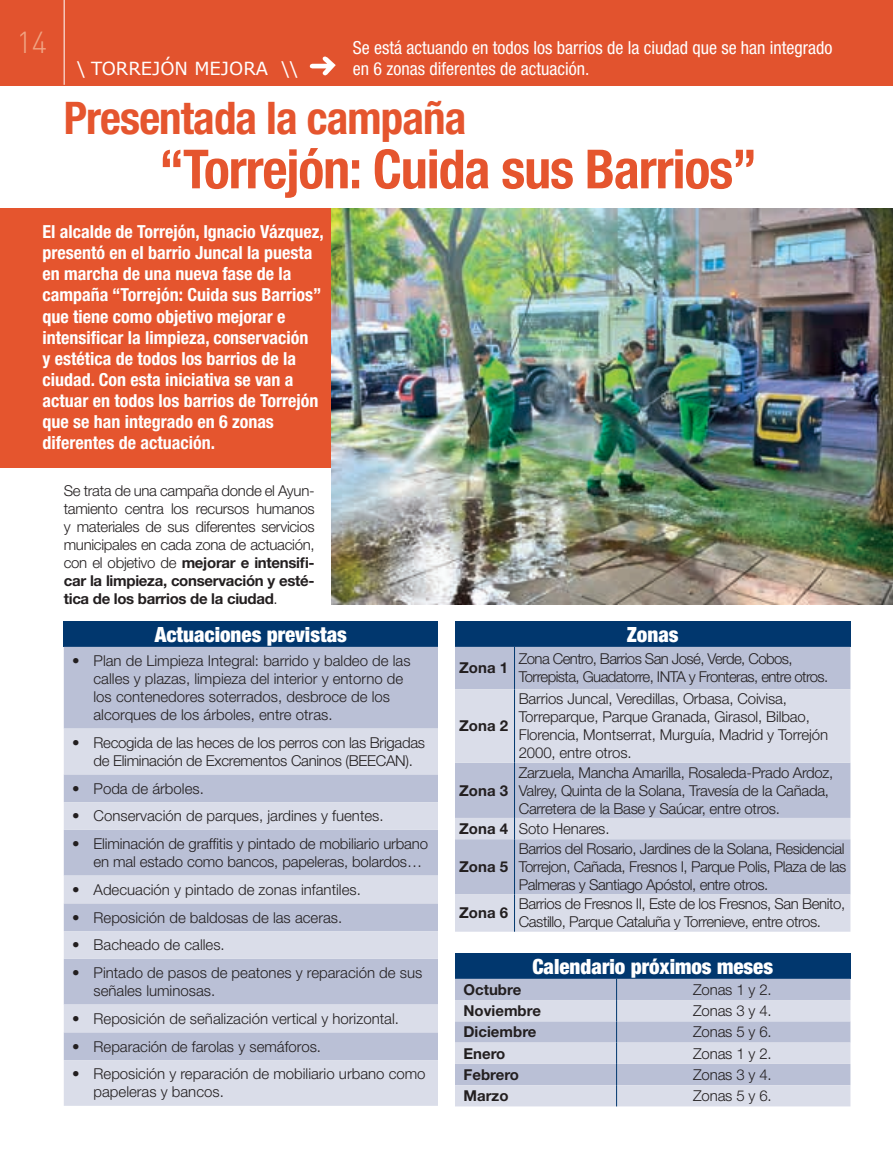
<style>
.page{position:relative;width:893px;height:1149px;background:#fff}
.page>*{position:absolute;margin:0;border:0;box-sizing:border-box;transform-origin:0 0}
.t1{font:700 condensed 54px "Helvetica Neue LT Std";letter-spacing:-.02em;color:#e5552e}
.t2{font:700 condensed 45px "Helvetica Neue LT Std";letter-spacing:-.02em;color:#e5552e}
.t3{font:300 30px "DIN Pro";color:#f0a584}
.t4{font:900 condensed 21px "Helvetica Neue LT Std";color:#fff}
.t5{font:700 condensed 18px/21px "Helvetica Neue LT Std";color:#fff}
.t6{font:condensed 18px "Helvetica Neue LT Std";color:#fff}
.t7{font:18px "Verdana";color:#fff}
.t8{font:300 15px/18px "Helvetica Neue LT Std";letter-spacing:-.01em;color:#231f20}
.t9{font:300 15px/18px "Helvetica Neue LT Std";letter-spacing:-.03em;color:#231f20}
.t10{font:300 15px/18px "Helvetica Neue LT Std";letter-spacing:-.04em;color:#231f20}
.t11{font:700 15px "Helvetica Neue LT Std";color:#231f20}
.s1{font-weight:700}
</style>
<div class="page">
<div style="left:0;top:208px;width:332px;height:260px;background:#e5552e"></div>
<img style="left:332px;top:208px;width:561px;height:396px">
<div style="left:0;top:0;width:893px;height:85px;background:#e2532e"></div>
<hr style="left:64px;top:0;width:1px;height:85px;background:#fff">
<svg style="left:310px;top:56px;width:26px;height:20px"></svg>
<div style="left:64px;top:621px;width:374px;height:25px;background:#01376e"></div>
<div style="left:64px;top:646px;width:374px;height:82px;background:#bac0d6"></div>
<svg style="left:64px;top:728px;width:374px;height:377px;background:#cbcfe0"></svg>
<div style="left:455px;top:621px;width:395px;height:25px;background:#01376e"></div>
<div style="left:455px;top:646px;width:395px;height:43px;background:#bac0d6"></div>
<svg style="left:455px;top:689px;width:395px;height:242px;background:#cbcfe0"></svg>
<hr style="left:514px;top:646px;width:1px;height:43px;background:#01376e">
<hr style="left:514px;top:689px;width:1px;height:73px;background:#01376e">
<hr style="left:514px;top:762px;width:1px;height:55px;background:#01376e">
<svg style="left:514px;top:817px;width:1px;height:22px"></svg>
<hr style="left:514px;top:839px;width:1px;height:55px;background:#01376e">
<hr style="left:514px;top:894px;width:1px;height:37px;background:#01376e">
<div style="left:455px;top:952px;width:395px;height:26px;background:#01376e"></div>
<div style="left:455px;top:978px;width:395px;height:21px;background:#bac0d6"></div>
<svg style="left:455px;top:999px;width:395px;height:107px;background:#cdd1e1"></svg>
<svg style="left:616px;top:978px;width:1px;height:128px"></svg>
<h3 class="t3" style="left:16px;top:22px;width:32px">14</h3>
<p class="t6" style="left:353px;top:37px;width:481px">Se está actuando en todos los barrios de la ciudad que se han integrado</p>
<p class="t7" style="left:77px;top:57px;width:222px">\ TORREJÓN MEJORA \\</p>
<p class="t6" style="left:353px;top:58px;width:238px">en 6 zonas diferentes de actuación.</p>
<h2 class="t2" style="left:64px;top:91px;width:404px">Presentada la campaña</h2>
<h1 class="t1" style="left:159px;top:136px;width:599px">“Torrejón: Cuida sus Barrios”</h1>
<p class="t5" style="left:43px;top:221px;width:283px">El alcalde de Torrejón, Ignacio Vázquez, presentó en el barrio Juncal la puesta en marcha de una nueva fase de la campaña “Torrejón: Cuida sus Barrios” que tiene como objetivo mejorar e intensificar la limpieza, conservación<br>y estética de todos los barrios de la ciudad. Con esta iniciativa se van a actuar en todos los barrios de Torrejón que se han integrado en 6 zonas diferentes de actuación.</p>
<p class="t8" style="left:64px;top:481px;width:252px;text-align:justify">Se trata de una campaña donde el Ayun&shy;tamiento centra los recursos humanos y materiales de sus diferentes servicios municipales en cada zona de actuación, con el objetivo de <span class="s1">mejorar e intensifi&shy;car la limpieza, conservación y esté&shy;tica de los barrios de la ciudad</span>.</p>
<h3 class="t4" style="left:155px;top:621px;width:194px">Actuaciones previstas</h3>
<p class="t8" style="left:94px;top:651px;width:319px;text-indent:-21px">• Plan de Limpieza Integral: barrido y baldeo de las calles y plazas, limpieza del interior y entorno de los contenedores soterrados, desbroce de los alcorques de los árboles, entre otras.</p>
<p class="t8" style="left:94px;top:733px;width:333px;text-indent:-21px">• Recogida de las heces de los perros con las Brigadas de Eliminación de Excrementos Caninos (BEECAN).</p>
<p class="t8" style="left:72px;top:778px;width:133px">• Poda de árboles.</p>
<p class="t8" style="left:72px;top:806px;width:313px">• Conservación de parques, jardines y fuentes.</p>
<p class="t8" style="left:94px;top:834px;width:336px;text-indent:-21px">• Eliminación de graffitis y pintado de mobiliario urbano en mal estado como bancos, papeleras, bolardos…</p>
<p class="t8" style="left:72px;top:879px;width:290px">• Adecuación y pintado de zonas infantiles.</p>
<p class="t8" style="left:72px;top:907px;width:271px">• Reposición de baldosas de las aceras.</p>
<p class="t8" style="left:72px;top:935px;width:154px">• Bacheado de calles.</p>
<p class="t8" style="left:94px;top:963px;width:330px;text-indent:-21px">• Pintado de pasos de peatones y reparación de sus señales luminosas.</p>
<p class="t8" style="left:72px;top:1008px;width:328px">• Reposición de señalización vertical y horizontal.</p>
<p class="t8" style="left:72px;top:1036px;width:250px">• Reparación de farolas y semáforos.</p>
<p class="t8" style="left:94px;top:1064px;width:334px;text-indent:-21px">• Reposición y reparación de mobiliario urbano como papeleras y bancos.</p>
<h3 class="t4" style="left:627px;top:621px;width:53px">Zonas</h3>
<p class="t11" style="left:459px;top:658px;width:50px">Zona 1</p>
<p class="t10" style="left:519px;top:649px;width:311px">Zona Centro, Barrios San José, Verde, Cobos,<br>Torrepista, Guadatorre, INTA y Fronteras, entre otros.</p>
<p class="t11" style="left:459px;top:716px;width:50px">Zona 2</p>
<p class="t8" style="left:519px;top:689px;width:311px">Barrios Juncal, Veredillas, Orbasa, Coivisa, Torreparque, Parque Granada, Girasol, Bilbao, Florencia, Montserrat, Murguía, Madrid y Torrejón 2000, entre otros.</p>
<p class="t8" style="left:519px;top:762px;width:316px">Zarzuela, Mancha Amarilla, Rosaleda-Prado Ardoz,<br>Valrey, Quinta de la Solana, Travesía de la Cañada,<br>Carretera de la Base y Saúcar, entre otros.</p>
<p class="t8" style="left:459px;top:819px;width:152px"><span class="s1">Zona 4</span> Soto Henares.</p>
<p class="t11" style="left:459px;top:857px;width:50px">Zona 5</p>
<p class="t11" style="left:459px;top:780px;width:50px">Zona 3</p>
<p class="t8" style="left:519px;top:839px;width:329px;text-align:justify">Barrios del Rosario, Jardines de la Solana, Residencial Torrejon, Cañada, Fresnos I, Parque Polis, Plaza de las Palmeras y Santiago Apóstol, entre otros.</p>
<p class="t11" style="left:459px;top:903px;width:50px">Zona 6</p>
<p class="t9" style="left:519px;top:894px;width:328px">Barrios de Fresnos II, Este de los Fresnos, San Benito,<br>Castillo, Parque Cataluña y Torrenieve, entre otros.</p>
<h3 class="t4" style="left:532px;top:952px;width:242px">Calendario próximos meses</h3>
<p class="t11" style="left:463px;top:979px;width:59px">Octubre</p>
<p class="t8" style="left:693px;top:979px;width:80px">Zonas 1 y 2.</p>
<p class="t11" style="left:463px;top:1001px;width:79px">Noviembre</p>
<p class="t8" style="left:693px;top:1001px;width:80px">Zonas 3 y 4.</p>
<p class="t11" style="left:463px;top:1022px;width:75px">Diciembre</p>
<p class="t8" style="left:693px;top:1022px;width:80px">Zonas 5 y 6.</p>
<p class="t11" style="left:463px;top:1043px;width:43px">Enero</p>
<p class="t8" style="left:693px;top:1043px;width:80px">Zonas 1 y 2.</p>
<p class="t11" style="left:463px;top:1064px;width:57px">Febrero</p>
<p class="t8" style="left:693px;top:1064px;width:80px">Zonas 3 y 4.</p>
<p class="t11" style="left:463px;top:1086px;width:46px">Marzo</p>
<p class="t8" style="left:693px;top:1086px;width:80px">Zonas 5 y 6.</p>
</div>
